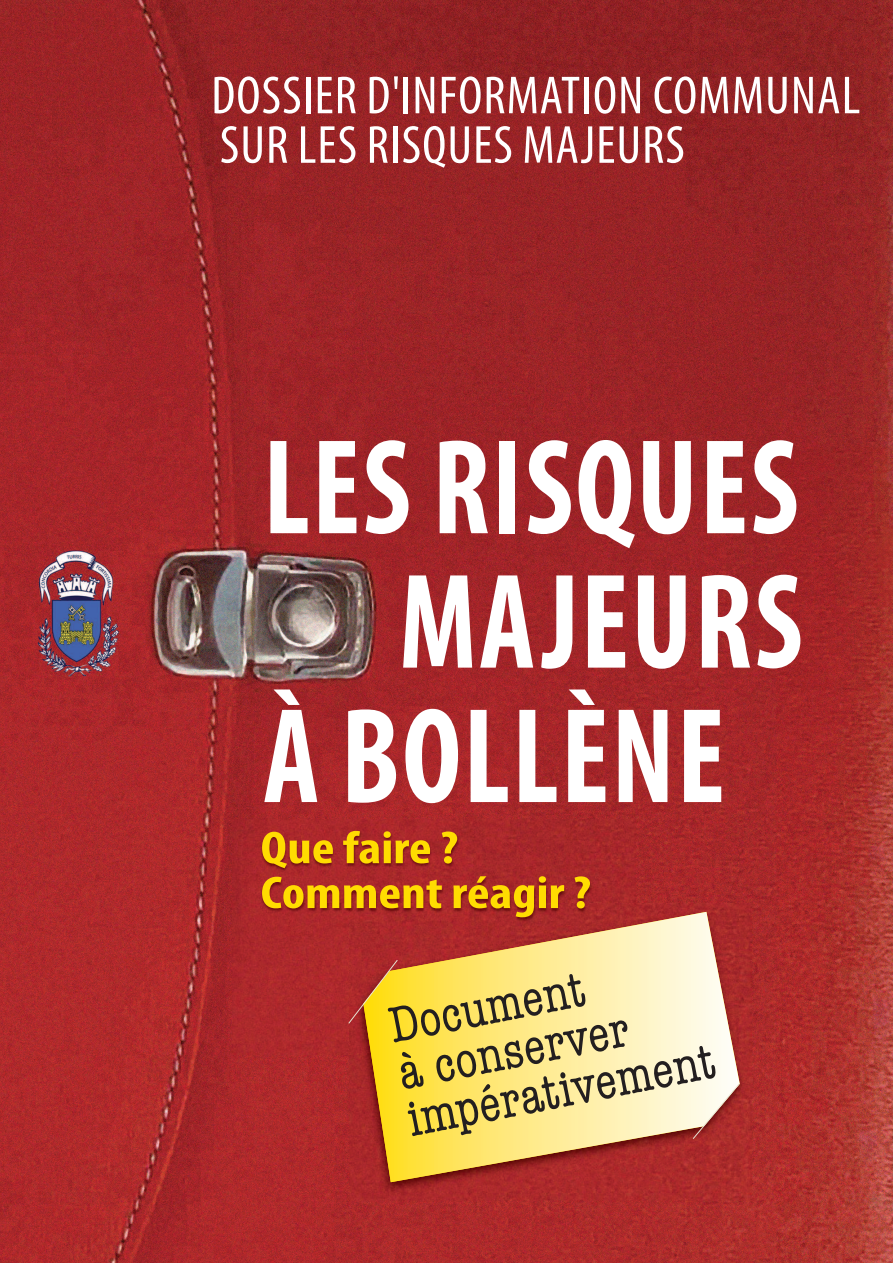
<style>
.page{position:relative;width:893px;height:1263px;background:#fff}
.page>*{position:absolute;margin:0;border:0;box-sizing:border-box;transform-origin:0 0}
.t1{font:700 condensed 136.65px "Myriad Pro";letter-spacing:.02em;color:#fff;scale:.89 1}
.t2{font:condensed 54px/49.5px "Myriad Pro";letter-spacing:.02em;color:#fff}
.t3{font:condensed 52.05px/47.7px "American Typewriter";color:#231f20}
.t4{font:700 condensed 46.2px/44.8px "Myriad Pro";color:#ffdc01;scale:1.17 1}
</style>
<div class="page">
<img style="left:0;top:0;width:893px;height:1263px">
<img style="left:232px;top:819px;width:404px;height:84px">
<img style="left:232px;top:903px;width:118px;height:151px">
<img style="left:350px;top:903px;width:402px;height:297px">
<img style="left:350px;top:903px;width:184px;height:14px">
<svg style="left:363px;top:912px;width:377px;height:270px;background:#e6b774"></svg>
<svg style="left:692px;top:1082px;width:49px;height:58px;background:#ce8e85"></svg>
<svg style="left:348px;top:959px;width:50px;height:65px;background:#cd7826"></svg>
<p class="t2" style="left:211px;top:75px;width:650px">DOSSIER D'INFORMATION COMMUNAL<br>SUR LES RISQUES MAJEURS</p>
<h1 class="t1" style="left:263px;top:439px;width:603px">LES RISQUES</h1>
<h1 class="t1" style="left:399px;top:574px;width:455px">MAJEURS</h1>
<h1 class="t1" style="left:263px;top:708px;width:520px">À BOLLÈNE</h1>
<p class="t4" style="left:261px;top:829px;width:284px">Que faire ?<br>Comment réagir ?</p>
<p class="t3" style="left:385px;top:1001px;width:314px;rotate:-11deg">Document<br>à conserver impérativement</p>
</div>
